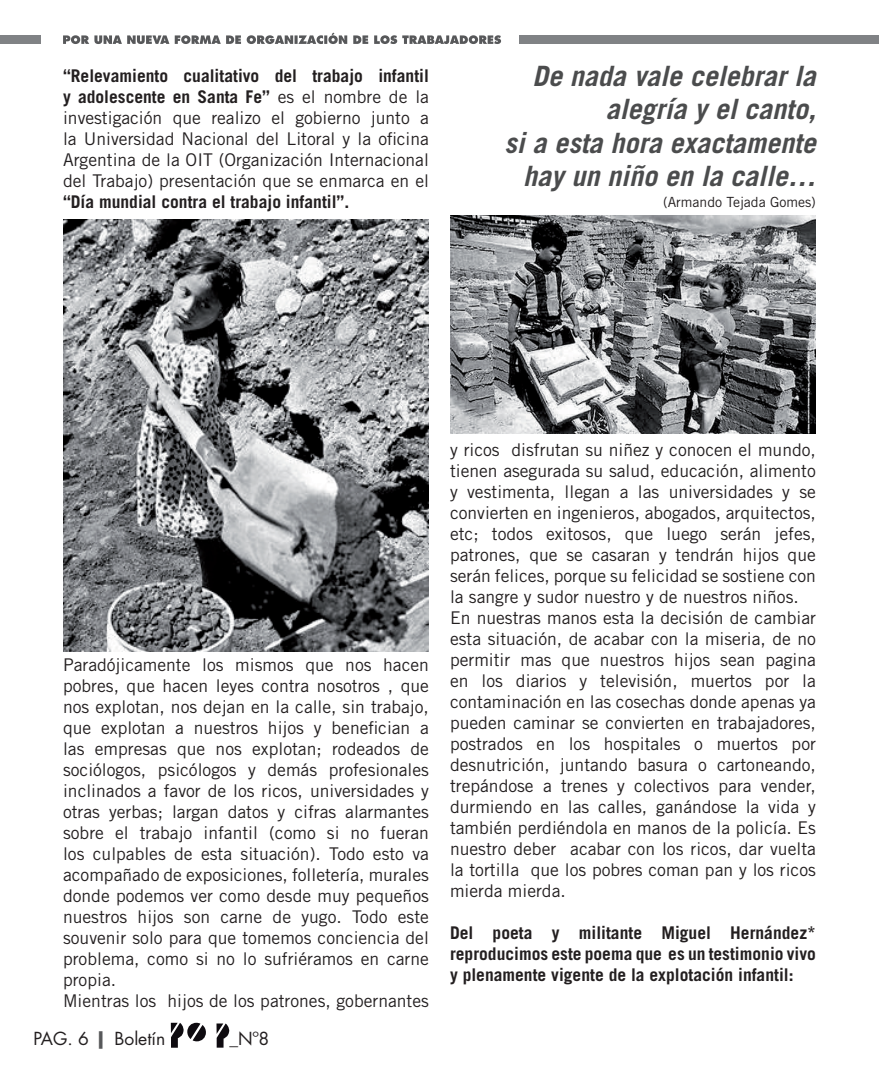
<style>
.page{position:relative;width:879px;height:1072px;background:#fff}
.page>*{position:absolute;margin:0;border:0;box-sizing:border-box;transform-origin:0 0}
.t1{font:italic 700 28px/33.6px "Trade Gothic LT Std";color:#4b4c4d;text-align:right}
.t2{font:17.5px/21px "Trade Gothic LT Std";color:#231f20}
.t3{font:700 17.5px/21px "Trade Gothic LT Std";color:#231f20;text-align:justify}
.t4{font:17.5px "Futura Std";color:#231f20}
.t5{font:14px "Trade Gothic LT Std";color:#231f20}
.s1{font-weight:700}
.s2{font-weight:800;color:#57585a}
.s3{font-weight:800}
</style>
<div class="page">
<img style="left:63px;top:220px;width:366px;height:431px">
<img style="left:450px;top:216px;width:365px;height:217px">
<svg style="left:216px;top:1023px;width:13px;height:24px"></svg>
<svg style="left:171px;top:1022px;width:35px;height:25px"></svg>
<div style="left:0;top:35px;width:41px;height:9px;background:#808285"></div>
<div style="left:519px;top:35px;width:359px;height:9px;background:#808285"></div>
<svg style="left:63px;top:33px;width:438px;height:11px"></svg>
<p class="t2" style="left:63px;top:65px;width:367px;text-align:justify"><span class="s1">“Relevamiento cualitativo del trabajo infantil y adolescente en Santa Fe”</span> es el nombre de la investigación que realizo el gobierno junto a la Universidad Nacional del Litoral y la oficina Argentina de la OIT (Organización Internacional del Trabajo) presentación que se enmarca en el</p>
<p class="t3" style="left:63px;top:191px;width:287px">“Día mundial contra el trabajo infantil”.</p>
<h1 class="t1" style="left:504px;top:59px;width:313px">De nada vale celebrar la alegría y el canto,<br>si a esta hora exactamente hay un niño en la calle…</h1>
<p class="t5" style="left:662px;top:194px;width:154px">(Armando Tejada Gomes)</p>
<p class="t2" style="left:63px;top:654px;width:367px">Paradójicamente los mismos que nos hacen pobres, que hacen leyes contra nosotros , que nos explotan, nos dejan en la calle, sin trabajo, que explotan a nuestros hijos y benefician a las empresas que nos explotan; rodeados de sociólogos, psicólogos y demás profesionales inclinados a favor de los ricos, universidades y otras yerbas; largan datos y cifras alarmantes sobre el trabajo infantil (como si no fueran los culpables de esta situación). Todo esto va acompañado de exposiciones, folletería, murales donde podemos ver como desde muy pequeños nuestros hijos son carne de yugo. Todo este souvenir solo para que tomemos conciencia del problema, como si no lo sufriéramos en carne propia.<br>Mientras los hijos de los patrones, gobernantes</p>
<p class="t4" style="left:33px;top:1027px;width:133px">PAG. 6 <span class="s2">|</span> Boletín</p>
<p class="t4" style="left:229px;top:1027px;width:42px"><span class="s3">_</span>No8</p>
<p class="t2" style="left:450px;top:439px;width:367px">y ricos disfrutan su niñez y conocen el mundo, tienen asegurada su salud, educación, alimento y vestimenta, llegan a las universidades y se convierten en ingenieros, abogados, arquitectos, etc; todos exitosos, que luego serán jefes, patrones, que se casaran y tendrán hijos que serán felices, porque su felicidad se sostiene con la sangre y sudor nuestro y de nuestros niños.<br>En nuestras manos esta la decisión de cambiar esta situación, de acabar con la miseria, de no permitir mas que nuestros hijos sean pagina en los diarios y televisión, muertos por la contaminación en las cosechas donde apenas ya pueden caminar se convierten en trabajadores, postrados en los hospitales o muertos por desnutrición, juntando basura o cartoneando, trepándose a trenes y colectivos para vender, durmiendo en las calles, ganándose la vida y también perdiéndola en manos de la policía. Es nuestro deber acabar con los ricos, dar vuelta la tortilla que los pobres coman pan y los ricos mierda mierda.</p>
<p class="t3" style="left:450px;top:922px;width:367px">Del poeta y militante Miguel Hernández* reproducimos este poema que es un testimonio vivo y plenamente vigente de la explotación infantil:</p>
</div>
